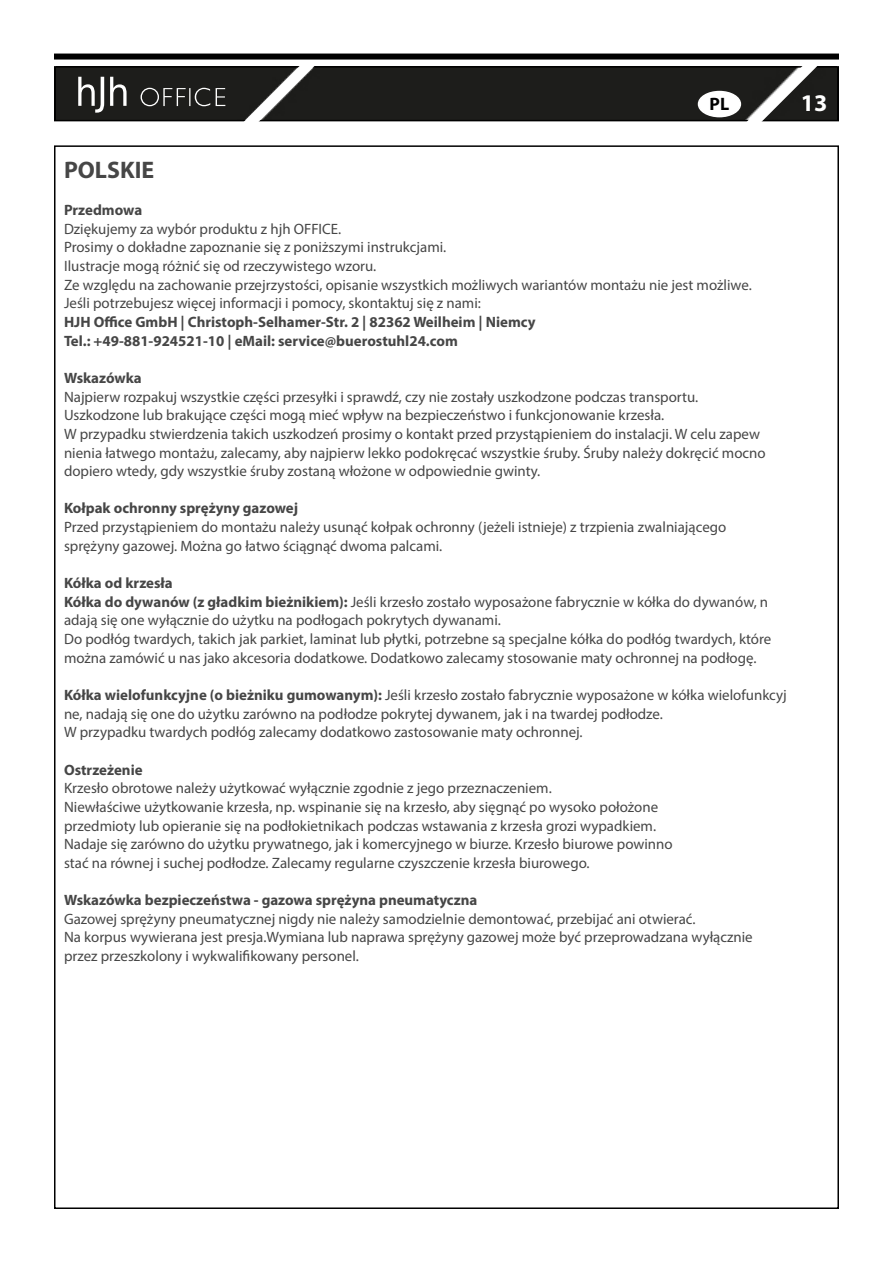
<style>
.page{position:relative;width:893px;height:1263px;background:#fff}
.page>*{position:absolute;margin:0;border:0;box-sizing:border-box;transform-origin:0 0}
.t1{font:700 24px "Myriad Pro";color:#464646}
.t2{font:700 24px "Myriad Pro";color:#fff}
.t3{font:700 18px "Myriad Pro";color:#000}
.t4{font:15px/18.6px "Myriad Pro";color:#464646}
.t5{font:700 15px/18.6px "Myriad Pro";color:#464646}
.s1{font-weight:700}
</style>
<div class="page">
<div style="left:57px;top:69px;width:663px;height:49px;background:#1d1d1b"></div>
<div style="left:54px;top:66px;width:785px;height:55px;border:2px solid #000"></div>
<svg style="left:720px;top:53px;width:119px;height:69px"></svg>
<div style="left:54px;top:54px;width:785px;height:6px;background:#000"></div>
<div style="left:698px;top:92px;width:42px;height:25px;background:#fff;border-radius:50%"></div>
<div style="left:698px;top:91px;width:43px;height:26px;border:2px solid #fff;border-radius:50%"></div>
<svg style="left:78px;top:77px;width:26px;height:36px"></svg>
<svg style="left:110px;top:77px;width:17px;height:29px"></svg>
<svg style="left:141px;top:53px;width:206px;height:69px"></svg>
<p class="t3" style="left:710px;top:95px;width:21px">PL</p>
<h1 class="t2" style="left:801px;top:91px;width:28px">13</h1>
<h1 class="t1" style="left:64px;top:158px;width:92px">POLSKIE</h1>
<p class="t5" style="left:64px;top:201px;width:80px">Przedmowa</p>
<p class="t4" style="left:64px;top:220px;width:689px">Dziękujemy za wybór produktu z hjh OFFICE.<br>Prosimy o dokładne zapoznanie się z poniższymi instrukcjami.<br>Ilustracje mogą różnić się od rzeczywistego wzoru.<br>Ze względu na zachowanie przejrzystości, opisanie wszystkich możliwych wariantów montażu nie jest możliwe.<br>Jeśli potrzebujesz więcej informacji i pomocy, skontaktuj się z nami:</p>
<p class="t5" style="left:64px;top:313px;width:473px">HJH Office GmbH | Christoph-Selhamer-Str. 2 | 82362 Weilheim | Niemcy<br>Tel.: +49-881-924521-10 | eMail: service@buerostuhl24.com</p>
<p class="t5" style="left:64px;top:369px;width:79px">Wskazówka</p>
<p class="t4" style="left:64px;top:388px;width:703px">Najpierw rozpakuj wszystkie części przesyłki i sprawdź, czy nie zostały uszkodzone podczas transportu.<br>Uszkodzone lub brakujące części mogą mieć wpływ na bezpieczeństwo i funkcjonowanie krzesła.<br>W przypadku stwierdzenia takich uszkodzeń prosimy o kontakt przed przystąpieniem do instalacji. W celu zapew nienia łatwego montażu, zalecamy, aby najpierw lekko podokręcać wszystkie śruby. Śruby należy dokręcić mocno dopiero wtedy, gdy wszystkie śruby zostaną włożone w odpowiednie gwinty.</p>
<p class="t5" style="left:64px;top:500px;width:236px">Kołpak ochronny sprężyny gazowej</p>
<p class="t4" style="left:64px;top:518px;width:664px">Przed przystąpieniem do montażu należy usunąć kołpak ochronny (jeżeli istnieje) z trzpienia zwalniającego sprężyny gazowej. Można go łatwo ściągnąć dwoma palcami.</p>
<p class="t4" style="left:64px;top:574px;width:709px"><span class="s1">Kółka od krzesła<br>Kółka do dywanów (z gładkim bieżnikiem):</span> Jeśli krzesło zostało wyposażone fabrycznie w kółka do dywanów, n adają się one wyłącznie do użytku na podłogach pokrytych dywanami.<br>Do podłóg twardych, takich jak parkiet, laminat lub płytki, potrzebne są specjalne kółka do podłóg twardych, które można zamówić u nas jako akcesoria dodatkowe. Dodatkowo zalecamy stosowanie maty ochronnej na podłogę.</p>
<p class="t4" style="left:64px;top:686px;width:724px"><span class="s1">Kółka wielofunkcyjne (o bieżniku gumowanym):</span> Jeśli krzesło zostało fabrycznie wyposażone w kółka wielofunkcyj ne, nadają się one do użytku zarówno na podłodze pokrytej dywanem, jak i na twardej podłodze.<br>W przypadku twardych podłóg zalecamy dodatkowo zastosowanie maty ochronnej.</p>
<p class="t5" style="left:64px;top:761px;width:80px">Ostrzeżenie</p>
<p class="t4" style="left:64px;top:779px;width:610px">Krzesło obrotowe należy użytkować wyłącznie zgodnie z jego przeznaczeniem.<br>Niewłaściwe użytkowanie krzesła, np. wspinanie się na krzesło, aby sięgnąć po wysoko położone przedmioty lub opieranie się na podłokietnikach podczas wstawania z krzesła grozi wypadkiem.<br>Nadaje się zarówno do użytku prywatnego, jak i komercyjnego w biurze. Krzesło biurowe powinno stać na równej i suchej podłodze. Zalecamy regularne czyszczenie krzesła biurowego.</p>
<p class="t5" style="left:64px;top:891px;width:415px">Wskazówka bezpieczeństwa - gazowa sprężyna pneumatyczna</p>
<p class="t4" style="left:64px;top:910px;width:690px">Gazowej sprężyny pneumatycznej nigdy nie należy samodzielnie demontować, przebijać ani otwierać.<br>Na korpus wywierana jest presja.Wymiana lub naprawa sprężyny gazowej może być przeprowadzana wyłącznie przez przeszkolony i wykwalifikowany personel.</p>
</div>
